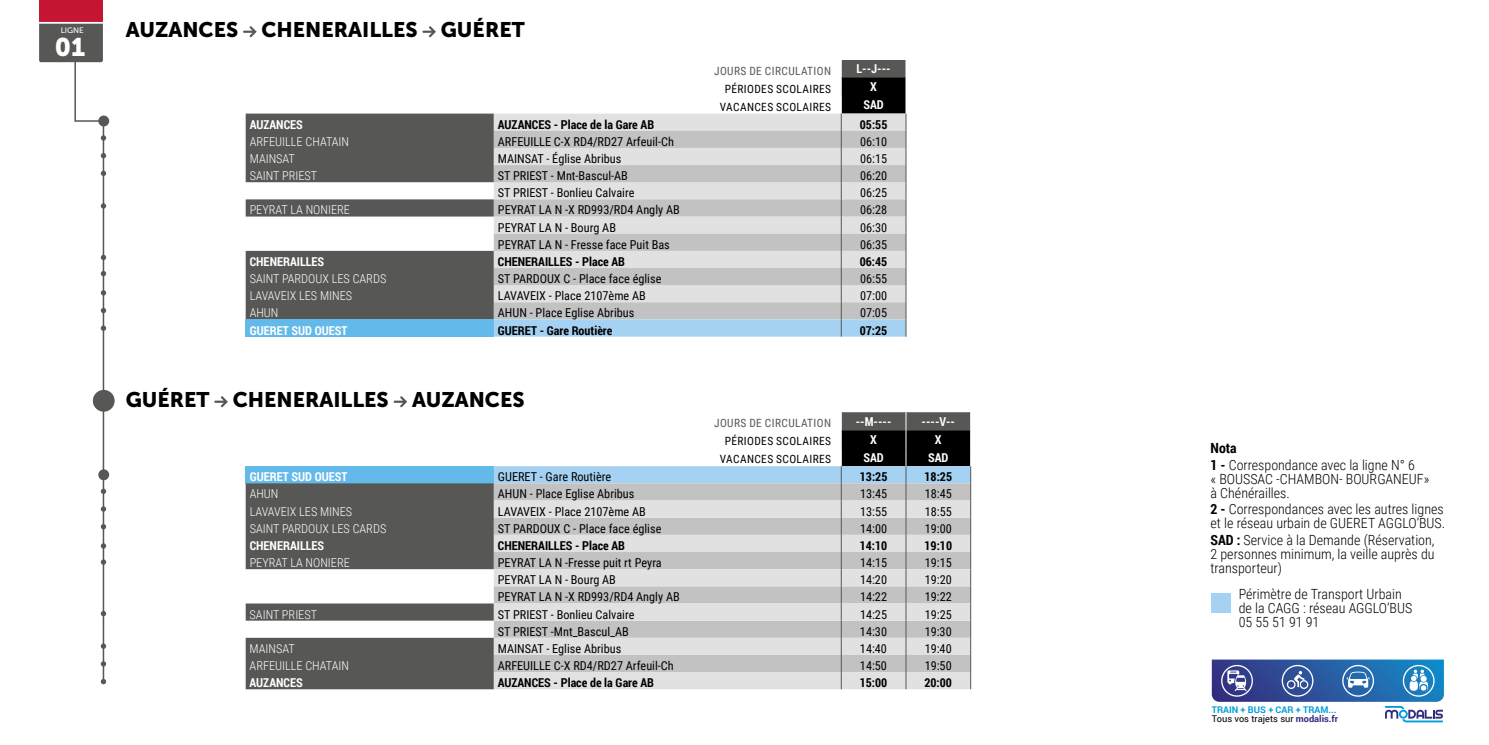
<style>
.page{position:relative;width:1489px;height:745px;background:#fff}
.page>*{position:absolute;margin:0;border:0;box-sizing:border-box;transform-origin:0 0}
.t1{font:25.38px "Museo Sans 900";color:#fff}
.t2{font:21px "Museo Sans 900";color:#000}
.t3{font:300 14px/14px "Roboto Condensed";color:#000}
.t4{font:12.25px "Roboto Condensed";color:#000}
.t5{font:300 12.25px "Roboto Condensed";color:#fff}
.t6{font:700 12.25px "Roboto Condensed";color:#000}
.t7{font:700 12.25px "Roboto Condensed";color:#fff}
.t8{font:11.38px "Roboto Condensed";letter-spacing:.035em;color:#000}
.t9{font:11.38px "Roboto Condensed";letter-spacing:.035em;color:#575756}
.t10{font:700 9.28px/9.3px "Roboto";color:#019eda}
.t11{font:7.88px "Museo Sans 500";color:#fff}
.s1{font-weight:700}
.s2{font-weight:400;color:#000}
.s3{color:#312c7d}
</style>
<div class="page">
<svg style="left:246px;top:113px;width:248px;height:206px;fill:#575756"></svg>
<div style="left:246px;top:319px;width:248px;height:17px;background:#63b9e9"></div>
<svg style="left:494px;top:60px;width:412px;height:276px"></svg>
<div style="left:246px;top:466px;width:248px;height:17px;background:#63b9e9"></div>
<svg style="left:246px;top:483px;width:248px;height:205px;fill:#575756"></svg>
<svg style="left:494px;top:412px;width:477px;height:276px;background:#cbced0"></svg>
<div style="left:98px;top:115px;width:11px;height:11px;background:#575756;border-radius:50%"></div>
<div style="left:98px;top:469px;width:11px;height:11px;background:#575756;border-radius:50%"></div>
<div style="left:93px;top:389px;width:22px;height:22px;background:#575756;border-radius:50%"></div>
<svg style="left:74px;top:61px;width:32px;height:622px"></svg>
<div style="left:1211px;top:593px;width:20px;height:20px;background:#a5d2f2"></div>
<svg style="left:1211px;top:659px;width:232px;height:63px"></svg>
<div style="left:1402px;top:664px;width:32px;height:32px;border:1px solid #fff;border-radius:50%"></div>
<svg style="left:243px;top:26px;width:14px;height:11px"></svg>
<svg style="left:422px;top:26px;width:14px;height:11px"></svg>
<svg style="left:214px;top:396px;width:14px;height:11px"></svg>
<svg style="left:393px;top:396px;width:14px;height:11px"></svg>
<div style="left:39px;top:0;width:64px;height:62px;background:#575756;border-radius:2px"></div>
<svg style="left:39px;top:0;width:64px;height:22px"></svg>
<hr style="left:39px;top:22px;width:64px;height:2px;background:#fff">
<p class="t11" style="left:61px;top:26px;width:24px">LIGNE</p>
<h1 class="t1" style="left:55px;top:33px;width:32px">01</h1>
<h2 class="t2" style="left:126px;top:18px;width:400px">AUZANCES CHENERAILLES GUÉRET</h2>
<p class="t9" style="left:714px;top:62px;width:118px">JOURS DE CIRCULATION</p>
<p class="t7" style="left:856px;top:60px;width:36px">L--J---</p>
<p class="t8" style="left:724px;top:80px;width:108px">PÉRIODES SCOLAIRES</p>
<p class="t7" style="left:870px;top:78px;width:8px">X</p>
<p class="t8" style="left:719px;top:98px;width:113px">VACANCES SCOLAIRES</p>
<p class="t7" style="left:863px;top:96px;width:22px">SAD</p>
<p class="t7" style="left:250px;top:115px;width:55px">AUZANCES</p>
<p class="t6" style="left:498px;top:115px;width:158px">AUZANCES - Place de la Gare AB</p>
<p class="t6" style="left:859px;top:115px;width:29px">05:55</p>
<p class="t5" style="left:250px;top:133px;width:101px">ARFEUILLE CHATAIN</p>
<p class="t4" style="left:498px;top:133px;width:177px">ARFEUILLE C-X RD4/RD27 Arfeuil-Ch</p>
<p class="t4" style="left:860px;top:133px;width:29px">06:10</p>
<p class="t5" style="left:250px;top:150px;width:47px">MAINSAT</p>
<p class="t4" style="left:498px;top:150px;width:125px">MAINSAT - Église Abribus</p>
<p class="t4" style="left:860px;top:150px;width:29px">06:15</p>
<p class="t5" style="left:250px;top:167px;width:69px">SAINT PRIEST</p>
<p class="t4" style="left:498px;top:167px;width:131px">ST PRIEST - Mnt-Bascul-AB</p>
<p class="t4" style="left:860px;top:167px;width:29px">06:20</p>
<p class="t4" style="left:498px;top:184px;width:138px">ST PRIEST - Bonlieu Calvaire</p>
<p class="t4" style="left:860px;top:184px;width:29px">06:25</p>
<p class="t5" style="left:250px;top:201px;width:102px">PEYRAT LA NONIERE</p>
<p class="t4" style="left:498px;top:201px;width:183px">PEYRAT LA N -X RD993/RD4 Angly AB</p>
<p class="t4" style="left:860px;top:201px;width:29px">06:28</p>
<p class="t4" style="left:498px;top:218px;width:120px">PEYRAT LA N - Bourg AB</p>
<p class="t4" style="left:860px;top:218px;width:29px">06:30</p>
<p class="t4" style="left:498px;top:235px;width:173px">PEYRAT LA N - Fresse face Puit Bas</p>
<p class="t4" style="left:860px;top:235px;width:29px">06:35</p>
<p class="t7" style="left:250px;top:253px;width:76px">CHENERAILLES</p>
<p class="t6" style="left:498px;top:253px;width:129px">CHENERAILLES - Place AB</p>
<p class="t6" style="left:859px;top:253px;width:29px">06:45</p>
<p class="t5" style="left:250px;top:270px;width:138px">SAINT PARDOUX LES CARDS</p>
<p class="t4" style="left:498px;top:270px;width:165px">ST PARDOUX C - Place face église</p>
<p class="t4" style="left:860px;top:270px;width:29px">06:55</p>
<p class="t5" style="left:250px;top:287px;width:104px">LAVAVEIX LES MINES</p>
<p class="t4" style="left:498px;top:287px;width:149px">LAVAVEIX - Place 2107ème AB</p>
<p class="t4" style="left:860px;top:287px;width:29px">07:00</p>
<p class="t5" style="left:250px;top:304px;width:30px">AHUN</p>
<p class="t4" style="left:498px;top:304px;width:138px">AHUN - Place Eglise Abribus</p>
<p class="t4" style="left:860px;top:304px;width:29px">07:05</p>
<p class="t7" style="left:250px;top:321px;width:99px">GUERET SUD OUEST</p>
<p class="t6" style="left:498px;top:321px;width:116px">GUERET - Gare Routière</p>
<p class="t6" style="left:859px;top:321px;width:29px">07:25</p>
<h2 class="t2" style="left:126px;top:387px;width:400px">GUÉRET CHENERAILLES AUZANCES</h2>
<p class="t9" style="left:714px;top:415px;width:118px">JOURS DE CIRCULATION</p>
<p class="t7" style="left:855px;top:413px;width:37px">--M----</p>
<p class="t7" style="left:921px;top:413px;width:35px">----V--</p>
<p class="t8" style="left:724px;top:433px;width:108px">PÉRIODES SCOLAIRES</p>
<p class="t7" style="left:870px;top:431px;width:8px">X</p>
<p class="t7" style="left:934px;top:431px;width:8px">X</p>
<p class="t8" style="left:719px;top:451px;width:113px">VACANCES SCOLAIRES</p>
<p class="t7" style="left:863px;top:448px;width:22px">SAD</p>
<p class="t7" style="left:928px;top:448px;width:22px">SAD</p>
<p class="t7" style="left:250px;top:468px;width:99px">GUERET SUD OUEST</p>
<p class="t4" style="left:498px;top:468px;width:115px">GUERET - Gare Routière</p>
<p class="t6" style="left:859px;top:468px;width:29px">13:25</p>
<p class="t6" style="left:924px;top:468px;width:29px">18:25</p>
<p class="t5" style="left:250px;top:485px;width:30px">AHUN</p>
<p class="t4" style="left:498px;top:485px;width:138px">AHUN - Place Eglise Abribus</p>
<p class="t4" style="left:860px;top:485px;width:29px">13:45</p>
<p class="t4" style="left:924px;top:485px;width:29px">18:45</p>
<p class="t5" style="left:250px;top:502px;width:104px">LAVAVEIX LES MINES</p>
<p class="t4" style="left:498px;top:502px;width:149px">LAVAVEIX - Place 2107ème AB</p>
<p class="t4" style="left:860px;top:502px;width:29px">13:55</p>
<p class="t4" style="left:924px;top:502px;width:29px">18:55</p>
<p class="t5" style="left:250px;top:519px;width:138px">SAINT PARDOUX LES CARDS</p>
<p class="t4" style="left:498px;top:519px;width:165px">ST PARDOUX C - Place face église</p>
<p class="t4" style="left:860px;top:519px;width:29px">14:00</p>
<p class="t4" style="left:924px;top:519px;width:29px">19:00</p>
<p class="t7" style="left:250px;top:536px;width:76px">CHENERAILLES</p>
<p class="t6" style="left:498px;top:536px;width:129px">CHENERAILLES - Place AB</p>
<p class="t6" style="left:859px;top:536px;width:29px">14:10</p>
<p class="t6" style="left:924px;top:536px;width:29px">19:10</p>
<p class="t5" style="left:250px;top:553px;width:102px">PEYRAT LA NONIERE</p>
<p class="t4" style="left:498px;top:553px;width:165px">PEYRAT LA N -Fresse puit rt Peyra</p>
<p class="t4" style="left:860px;top:553px;width:29px">14:15</p>
<p class="t4" style="left:924px;top:553px;width:29px">19:15</p>
<p class="t4" style="left:498px;top:571px;width:120px">PEYRAT LA N - Bourg AB</p>
<p class="t4" style="left:860px;top:571px;width:29px">14:20</p>
<p class="t4" style="left:924px;top:571px;width:29px">19:20</p>
<p class="t4" style="left:498px;top:588px;width:183px">PEYRAT LA N -X RD993/RD4 Angly AB</p>
<p class="t4" style="left:860px;top:588px;width:29px">14:22</p>
<p class="t4" style="left:924px;top:588px;width:29px">19:22</p>
<p class="t5" style="left:250px;top:605px;width:69px">SAINT PRIEST</p>
<p class="t4" style="left:498px;top:605px;width:138px">ST PRIEST - Bonlieu Calvaire</p>
<p class="t4" style="left:860px;top:605px;width:29px">14:25</p>
<p class="t4" style="left:924px;top:605px;width:29px">19:25</p>
<p class="t4" style="left:498px;top:622px;width:133px">ST PRIEST -Mnt_Bascul_AB</p>
<p class="t4" style="left:860px;top:622px;width:29px">14:30</p>
<p class="t4" style="left:924px;top:622px;width:29px">19:30</p>
<p class="t5" style="left:249px;top:639px;width:47px">MAINSAT</p>
<p class="t4" style="left:498px;top:639px;width:125px">MAINSAT - Eglise Abribus</p>
<p class="t4" style="left:860px;top:639px;width:29px">14:40</p>
<p class="t4" style="left:924px;top:639px;width:29px">19:40</p>
<p class="t5" style="left:249px;top:656px;width:101px">ARFEUILLE CHATAIN</p>
<p class="t4" style="left:498px;top:656px;width:177px">ARFEUILLE C-X RD4/RD27 Arfeuil-Ch</p>
<p class="t4" style="left:859px;top:656px;width:29px">14:50</p>
<p class="t4" style="left:924px;top:656px;width:29px">19:50</p>
<p class="t7" style="left:249px;top:673px;width:55px">AUZANCES</p>
<p class="t6" style="left:497px;top:673px;width:158px">AUZANCES - Place de la Gare AB</p>
<p class="t6" style="left:859px;top:673px;width:29px">15:00</p>
<p class="t6" style="left:924px;top:673px;width:29px">20:00</p>
<p class="t3" style="left:1210px;top:439px;width:206px;line-height:16.4px"><span class="s1">Nota<br>1 -</span> Correspondance avec la ligne N° 6</p>
<p class="t3" style="left:1210px;top:471px;width:220px">« BOUSSAC -CHAMBON- BOURGANEUF» à Chénérailles.</p>
<p class="t3" style="left:1210px;top:501px;width:236px"><span class="s1">2 -</span> Correspondances avec les autres lignes et le réseau urbain de GUERET AGGLO’BUS.</p>
<p class="t3" style="left:1210px;top:532px;width:225px;text-align:justify"><span class="s1">SAD :</span> Service à la Demande (Réservation, 2 personnes minimum, la veille auprès du transporteur)</p>
<p class="t3" style="left:1238px;top:586px;width:175px">Périmètre de Transport Urbain de la CAGG : réseau AGGLO’BUS<br>05 55 51 91 91</p>
<p class="t10" style="left:1211px;top:704px;width:128px">TRAIN + BUS + CAR + TRAM...<br><span class="s2">Tous vos trajets sur</span> <span class="s3">modalis.fr</span></p>
</div>
